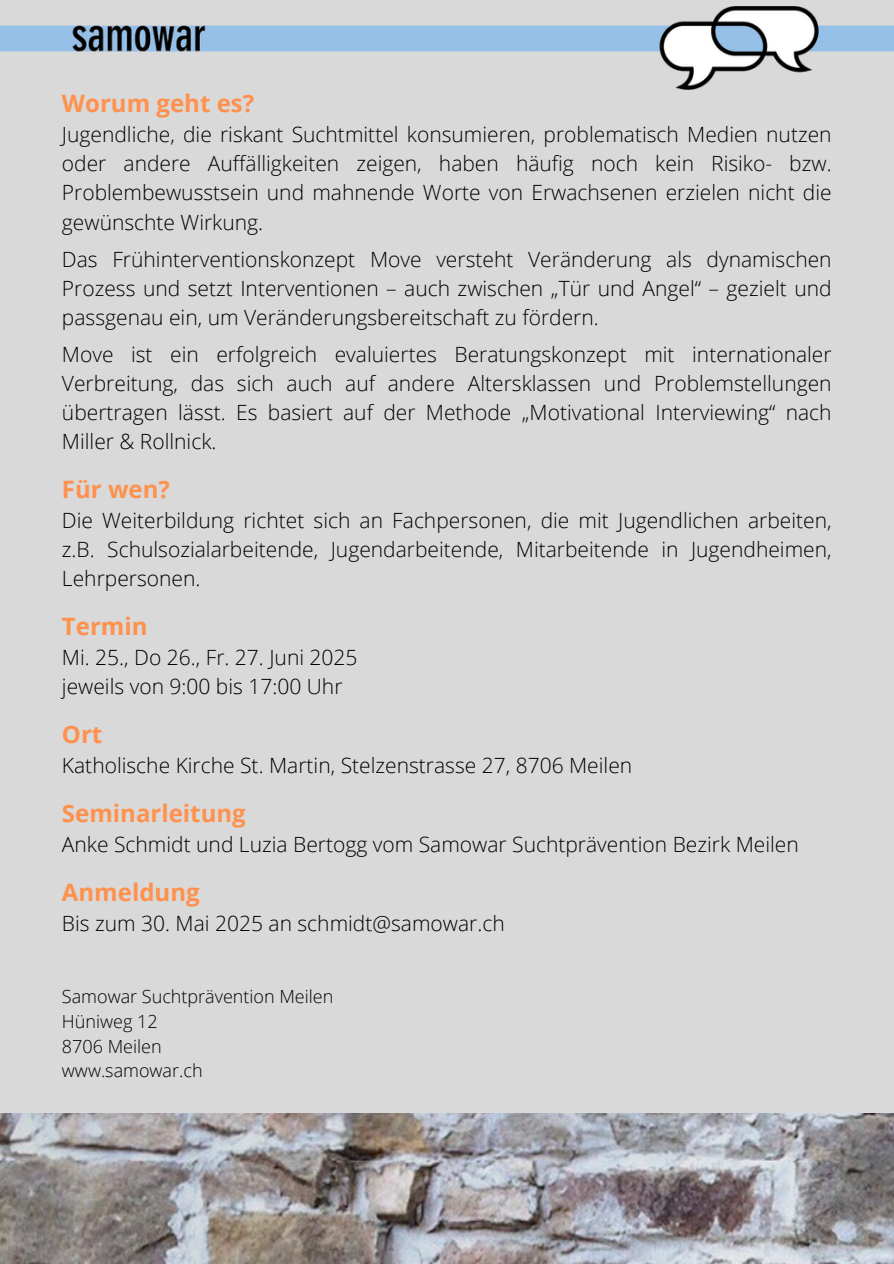
<style>
.page{position:relative;width:894px;height:1264px;background:#fff}
.page>*{position:absolute;margin:0;border:0;box-sizing:border-box;transform-origin:0 0}
.t1{font:700 24px "Open Sans";color:#ff914d}
.t2{font:300 21px/29px "Open Sans";color:#000;text-align:justify}
.t3{font:300 18px "Open Sans";color:#000}
</style>
<div class="page">
<div style="left:0;top:0;width:893px;height:1263px;background:#d9d9d9"></div>
<img style="left:0;top:1113px;width:893px;height:149px">
<img style="left:0;top:6px;width:893px;height:84px">
<p class="t1" style="left:62px;top:87px;width:194px">Worum geht es?</p>
<p class="t2" style="left:62px;top:120px;width:771px">Jugendliche, die riskant Suchtmittel konsumieren, problematisch Medien nutzen oder andere Auffälligkeiten zeigen, haben häufig noch kein Risiko- bzw.<br>Problembewusstsein und mahnende Worte von Erwachsenen erzielen nicht die gewünschte Wirkung.</p>
<h1 class="t2" style="left:62px;top:244px;width:771px">Das Frühinterventionskonzept Move versteht Veränderung als dynamischen Prozess und setzt Interventionen – auch zwischen „Tür und Angel“ – gezielt und passgenau ein, um Veränderungsbereitschaft zu fördern.</h1>
<h1 class="t2" style="left:62px;top:339px;width:771px">Move ist ein erfolgreich evaluiertes Beratungskonzept mit internationaler Verbreitung, das sich auch auf andere Altersklassen und Problemstellungen übertragen lässt. Es basiert auf der Methode „Motivational Interviewing“ nach Miller &amp; Rollnick.</h1>
<h1 class="t1" style="left:62px;top:472px;width:109px">Für wen?</h1>
<h1 class="t2" style="left:62px;top:505px;width:771px">Die Weiterbildung richtet sich an Fachpersonen, die mit Jugendlichen arbeiten, z.B. Schulsozialarbeitende, Jugendarbeitende, Mitarbeitende in Jugendheimen, Lehrpersonen.</h1>
<h1 class="t1" style="left:62px;top:609px;width:87px">Termin</h1>
<h1 class="t2" style="left:62px;top:642px;width:297px">Mi. 25., Do 26., Fr. 27. Juni 2025 jeweils von 9:00 bis 17:00 Uhr</h1>
<h1 class="t1" style="left:62px;top:717px;width:42px">Ort</h1>
<h1 class="t2" style="left:62px;top:750px;width:571px">Katholische Kirche St. Martin, Stelzenstrasse 27, 8706 Meilen</h1>
<h1 class="t1" style="left:62px;top:796px;width:185px">Seminarleitung</h1>
<h1 class="t2" style="left:62px;top:829px;width:738px">Anke Schmidt und Luzia Bertogg vom Samowar Suchtprävention Bezirk Meilen</h1>
<h1 class="t1" style="left:62px;top:875px;width:139px">Anmeldung</h1>
<h1 class="t2" style="left:62px;top:908px;width:444px">Bis zum 30. Mai 2025 an schmidt@samowar.ch</h1>
<h1 class="t3" style="left:62px;top:983px;width:273px">Samowar Suchtprävention Meilen</h1>
<p class="t3" style="left:62px;top:1008px;width:97px">Hüniweg 12</p>
<p class="t3" style="left:62px;top:1033px;width:101px">8706 Meilen</p>
<p class="t3" style="left:62px;top:1058px;width:142px">www.samowar.ch</p>
</div>
